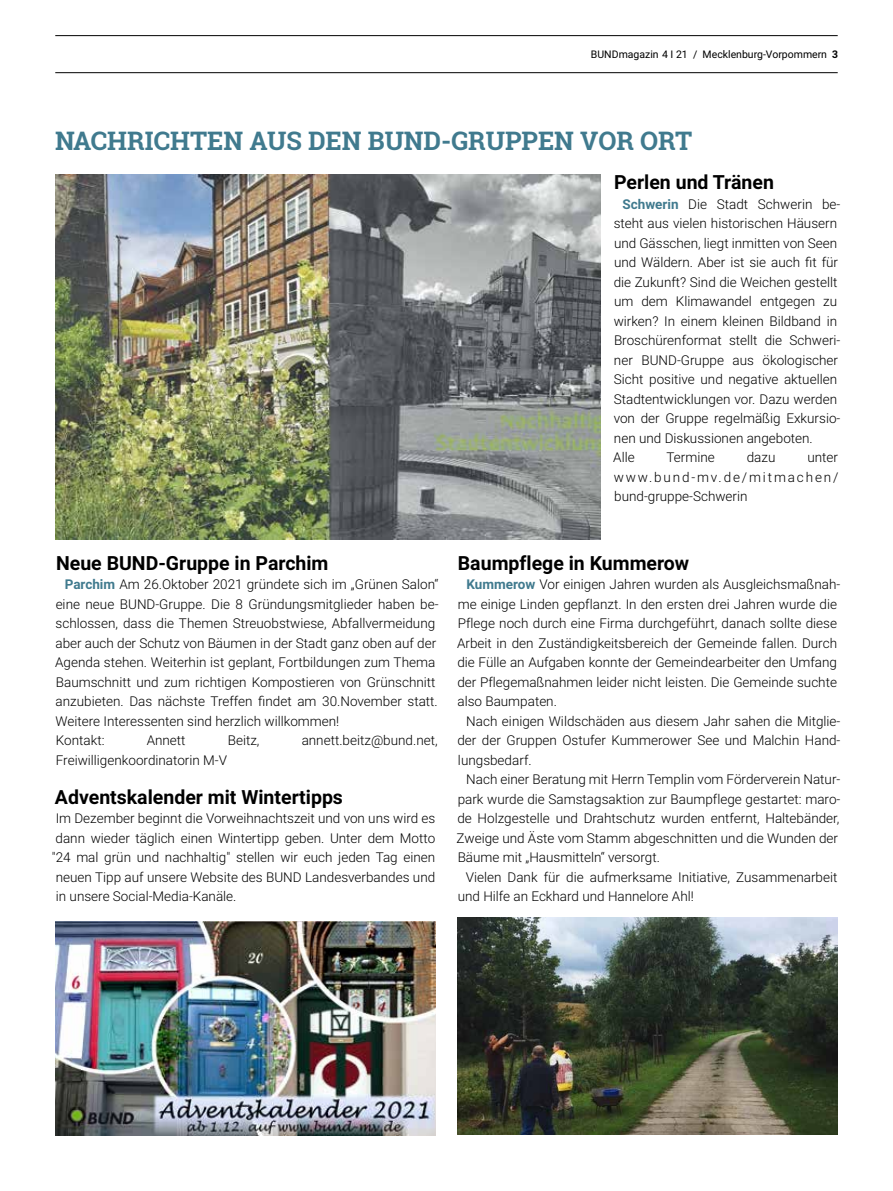
<style>
.page{position:relative;width:893px;height:1191px;background:#fff}
.page>*{position:absolute;margin:0;border:0;box-sizing:border-box;transform-origin:0 0}
.t1{font:700 25.5px "Roboto Slab";color:#407a8e}
.t2{font:700 19.5px "Roboto";color:#000}
.t3{font:300 13.5px/19.5px "Roboto";color:#000}
.t4{font:10.5px "Roboto";color:#000}
.s1{font-family:"Roboto Slab";font-weight:700}
.s2{font-weight:700;color:#407a8e}
</style>
<div class="page">
<hr style="left:55px;top:72px;width:783px;height:1px;background:#000">
<hr style="left:55px;top:35px;width:783px;height:1px;background:#000">
<img style="left:55px;top:921px;width:381px;height:214px">
<img style="left:457px;top:917px;width:381px;height:217px">
<img style="left:55px;top:175px;width:546px;height:364px">
<p class="t4" style="left:591px;top:47px;width:248px">BUNDmagazin 4 I 21 / Mecklenburg-Vorpommern <span class="s1">3</span></p>
<h1 class="t1" style="left:55px;top:123px;width:639px">NACHRICHTEN AUS DEN BUND-GRUPPEN VOR ORT</h1>
<h2 class="t2" style="left:614px;top:168px;width:161px">Perlen und Tränen</h2>
<p class="t3" style="left:613px;top:194px;width:229px;text-indent:9px"><span class="s2">Schwerin</span> Die Stadt Schwerin be&shy;steht aus vielen historischen Häusern und Gässchen, liegt inmitten von Seen und Wäldern. Aber ist sie auch fit für die Zukunft? Sind die Weichen gestellt um dem Klimawandel entgegen zu wirken? In einem kleinen Bildband in Broschürenformat stellt die Schweri&shy;ner BUND-Gruppe aus ökologischer Sicht positive und negative aktuellen Stadtentwicklungen vor. Dazu werden von der Gruppe regelmäßig Exkursio&shy;nen und Diskussionen angeboten.<br>Alle</p>
<p class="t3" style="left:666px;top:447px;width:50px">Termine</p>
<p class="t3" style="left:747px;top:447px;width:30px">dazu</p>
<p class="t3" style="left:614px;top:447px;width:226px;text-align:justify;text-indent:194px">unter www.bund-mv.de/mitmachen/ bund-gruppe-Schwerin</p>
<h2 class="t2" style="left:56px;top:549px;width:274px">Neue BUND-Gruppe in Parchim</h2>
<p class="t3" style="left:55px;top:574px;width:385px;text-indent:10px"><span class="s2">Parchim</span> Am 26.Oktober 2021 gründete sich im „Grünen Salon“ eine neue BUND-Gruppe. Die 8 Gründungsmitglieder haben be&shy;schlossen, dass die Themen Streuobstwiese, Abfallvermeidung aber auch der Schutz von Bäumen in der Stadt ganz oben auf der Agenda stehen. Weiterhin ist geplant, Fortbildungen zum Thema Baumschnitt und zum richtigen Kompostieren von Grünschnitt anzubieten. Das nächste Treffen findet am 30.November statt.<br>Weitere Interessenten sind herzlich willkommen!<br>Kontakt:</p>
<p class="t3" style="left:147px;top:730px;width:40px">Annett</p>
<p class="t3" style="left:228px;top:730px;width:33px">Beitz,</p>
<p class="t3" style="left:302px;top:730px;width:137px">annett.beitz@bund.net,</p>
<p class="t3" style="left:56px;top:749px;width:173px">Freiwilligenkoordinatorin M-V</p>
<h2 class="t2" style="left:55px;top:783px;width:290px">Adventskalender mit Wintertipps</h2>
<p class="t3" style="left:56px;top:808px;width:381px">Im Dezember beginnt die Vorweihnachtszeit und von uns wird es</p>
<p class="t3" style="left:56px;top:827px;width:381px">dann wieder täglich einen Wintertipp geben. Unter dem Motto</p>
<p class="t3" style="left:52px;top:847px;width:385px">"24 mal grün und nachhaltig" stellen wir euch jeden Tag einen</p>
<p class="t3" style="left:56px;top:866px;width:381px">neuen Tipp auf unsere Website des BUND Landesverbandes und</p>
<p class="t3" style="left:56px;top:886px;width:182px">in unsere Social-Media-Kanäle.</p>
<h2 class="t2" style="left:458px;top:549px;width:233px">Baumpflege in Kummerow</h2>
<p class="t3" style="left:457px;top:574px;width:385px;text-indent:10px"><span class="s2">Kummerow</span> Vor einigen Jahren wurden als Ausgleichsmaßnah&shy;me einige Linden gepflanzt. In den ersten drei Jahren wurde die Pflege noch durch eine Firma durchgeführt, danach sollte diese Arbeit in den Zuständigkeitsbereich der Gemeinde fallen. Durch die Fülle an Aufgaben konnte der Gemeindearbeiter den Umfang der Pflegemaßnahmen leider nicht leisten. Die Gemeinde suchte also Baumpaten.</p>
<p class="t3" style="left:457px;top:710px;width:385px;text-align:justify;text-indent:9px">Nach einigen Wildschäden aus diesem Jahr sahen die Mitglie&shy;der der Gruppen Ostufer Kummerower See und Malchin Hand&shy;lungsbedarf.</p>
<p class="t3" style="left:457px;top:769px;width:385px;text-indent:10px">Nach einer Beratung mit Herrn Templin vom Förderverein Natur&shy;park wurde die Samstagsaktion zur Baumpflege gestartet: maro&shy;de Holzgestelle und Drahtschutz wurden entfernt, Haltebänder, Zweige und Äste vom Stamm abgeschnitten und die Wunden der Bäume mit „Hausmitteln“ versorgt.</p>
<p class="t3" style="left:458px;top:866px;width:381px;text-indent:8px">Vielen Dank für die aufmerksame Initiative, Zusammenarbeit und Hilfe an Eckhard und Hannelore Ahl!</p>
</div>
